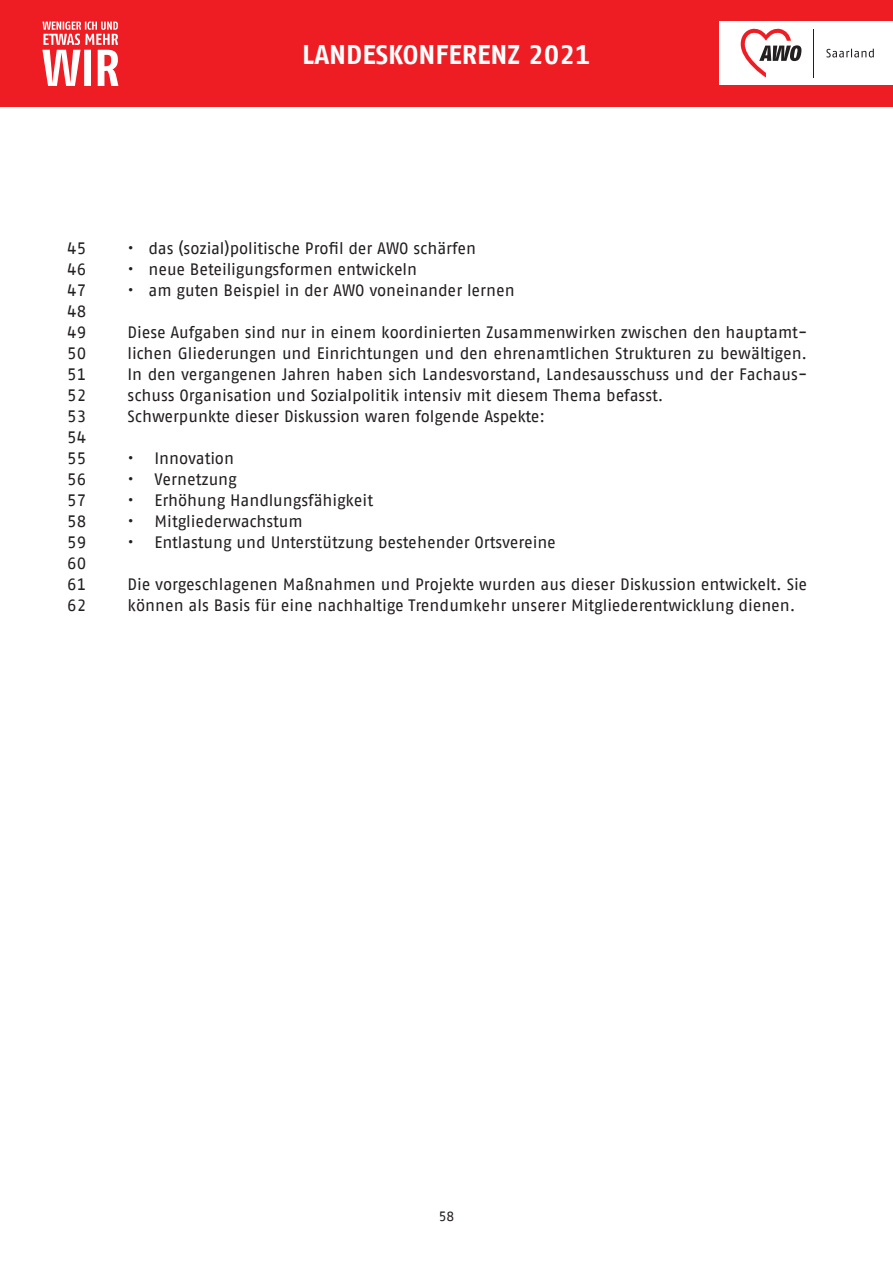
<style>
.page{position:relative;width:893px;height:1263px;background:#fff}
.page>*{position:absolute;margin:0;border:0;box-sizing:border-box;transform-origin:0 0}
.t1{font:700 27px "AWO Fago Office";color:#fff}
.t2{font:16.5px/21px "AWO Fago Office";color:#231f20}
.t3{font:13.5px "AWO Fago Office";color:#231f20}
</style>
<div class="page">
<div style="left:0;top:0;width:893px;height:106px;background:#ee1d23"></div>
<svg style="left:42px;top:21px;width:76px;height:65px"></svg>
<div style="left:719px;top:21px;width:174px;height:64px;background:#fff"></div>
<svg style="left:741px;top:28px;width:60px;height:50px"></svg>
<hr style="left:813px;top:29px;width:1px;height:49px;background:#231f20">
<svg style="left:826px;top:49px;width:48px;height:8px"></svg>
<h1 class="t1" style="left:302px;top:39px;width:290px">LANDESKONFERENZ 2021</h1>
<p class="t2" style="left:67px;top:238px;width:21px;text-align:justify">45<br>46<br>47<br>48<br>49<br>50<br>51<br>52<br>53<br>54<br>55<br>56<br>57<br>58<br>59<br>60<br>61<br>62</p>
<p class="t2" style="left:128px;top:238px;width:350px">• das (sozial)politische Profil der AWO schärfen</p>
<p class="t2" style="left:128px;top:259px;width:291px">• neue Beteiligungsformen entwickeln</p>
<p class="t2" style="left:128px;top:280px;width:389px">• am guten Beispiel in der AWO voneinander lernen</p>
<p class="t2" style="left:128px;top:322px;width:681px">Diese Aufgaben sind nur in einem koordinierten Zusammenwirken zwischen den hauptamt&shy;lichen Gliederungen und Einrichtungen und den ehrenamtlichen Strukturen zu bewältigen.<br>In den vergangenen Jahren haben sich Landesvorstand, Landesausschuss und der Fachaus&shy;schuss Organisation und Sozialpolitik intensiv mit diesem Thema befasst.<br>Schwerpunkte dieser Diskussion waren folgende Aspekte:</p>
<p class="t2" style="left:128px;top:448px;width:108px">• Innovation</p>
<p class="t2" style="left:128px;top:469px;width:111px">• Vernetzung</p>
<p class="t2" style="left:128px;top:490px;width:247px">• Erhöhung Handlungsfähigkeit</p>
<p class="t2" style="left:128px;top:511px;width:177px">• Mitgliederwachstum</p>
<p class="t2" style="left:128px;top:532px;width:430px">• Entlastung und Unterstützung bestehender Ortsvereine</p>
<p class="t2" style="left:128px;top:574px;width:681px">Die vorgeschlagenen Maßnahmen und Projekte wurden aus dieser Diskussion entwickelt. Sie können als Basis für eine nachhaltige Trendumkehr unserer Mitgliederentwicklung dienen.</p>
<p class="t3" style="left:439px;top:1209px;width:17px">58</p>
</div>
